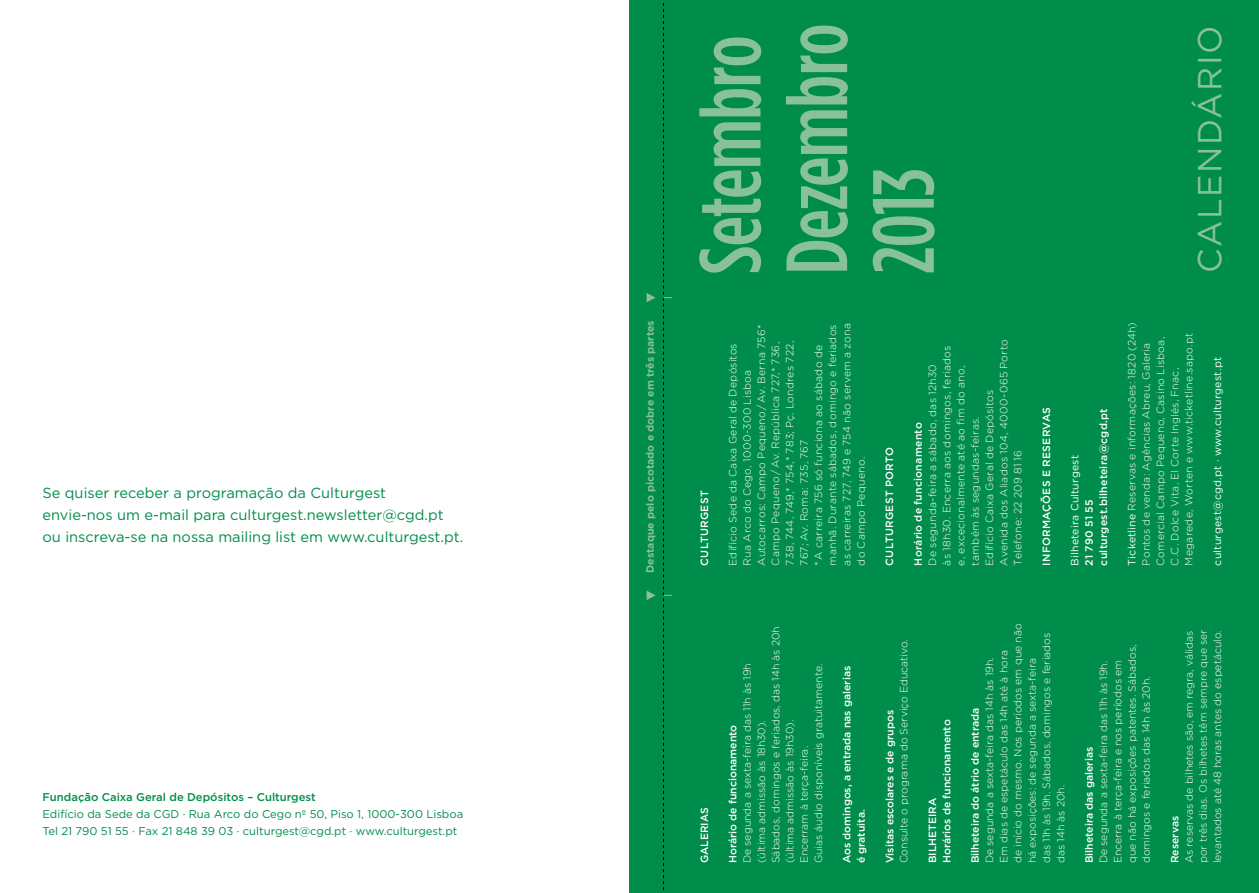
<style>
.page{position:relative;width:1259px;height:893px;background:#fff}
.page>*{position:absolute;margin:0;border:0;box-sizing:border-box;transform-origin:0 0}
.t1{font:500 86.7px/86.7px "Gotham Condensed";letter-spacing:-.01em;color:#88c19a}
.t2{font:33.3px "Gotham";letter-spacing:.045em;color:#88c19a}
.t3{font:14.7px/21.9px "Gotham";color:#008d4c}
.t4{font:11.25px/16.8px "Gotham";color:#008d4c}
.t5{font:500 11.25px "Gotham";color:#008d4c}
.t6{font:300 10.5px/14.2px "Gotham";color:#fff}
.t7{font:300 10.5px/14.2px "Gotham";letter-spacing:.02em;color:#fff}
.t8{font:300 10.5px/14.2px "Gotham";letter-spacing:.025em;color:#fff}
.t9{font:500 10.5px/14.2px "Gotham";color:#fff}
.t10{font:10.5px "Gotham";letter-spacing:.02em;color:#fff}
.t11{font:500 10.5px "Gotham";letter-spacing:.025em;color:#fff}
.t12{font:700 10.5px "Gotham";color:#88c19a}
.t13{font:500 10.5px/14.2px "Gotham";letter-spacing:.02em;color:#fff}
.t14{font:500 10.5px "Gotham";letter-spacing:.03em;color:#fff}
.s1{font-weight:400}
</style>
<div class="page">
<div style="left:629px;top:0;width:630px;height:893px;background:#008d4c"></div>
<svg style="left:663px;top:2px;width:9px;height:889px"></svg>
<svg style="left:646px;top:591px;width:9px;height:9px"></svg>
<svg style="left:646px;top:293px;width:9px;height:9px"></svg>
<h3 class="t3" style="left:43px;top:482px;width:422px">Se quiser receber a programação da Culturgest<br>envie-nos um e-mail para culturgest.newsletter@cgd.pt ou inscreva-se na nossa mailing list em www.culturgest.pt.</h3>
<p class="t5" style="left:43px;top:790px;width:275px">Fundação Caixa Geral de Depósitos – Culturgest</p>
<p class="t4" style="left:43px;top:805px;width:422px">Edifício da Sede da CGD · Rua Arco do Cego nº 50, Piso 1, 1000-300 Lisboa<br>Tel 21 790 51 55 · Fax 21 848 39 03 · culturgest@cgd.pt · www.culturgest.pt</p>
<p class="t12" style="left:643px;top:573px;width:254px;rotate:-90deg">Destaque pelo picotado e dobre em três partes</p>
<h1 class="t1" style="left:686px;top:274px;width:252px;rotate:-90deg">Setembro<br>Dezembro<br>2013</h1>
<h2 class="t2" style="left:1188px;top:273px;width:249px;rotate:-90deg">CALENDÁRIO</h2>
<p class="t11" style="left:697px;top:566px;width:77px;rotate:-90deg">CULTURGEST</p>
<p class="t8" style="left:725px;top:566px;width:244px;rotate:-90deg">Edifício Sede da Caixa Geral de Depósitos Rua Arco do Cego, 1000-300 Lisboa Autocarros: Campo Pequeno / Av. Berna 756* Campo Pequeno / Av. República 727,* 736, 738, 744, 749,* 754,* 783; Pç. Londres 722, 767; Av. Roma: 735, 767<br>* A carreira 756 só funciona ao sábado de manhã. Durante sábados, domingo e feriados as carreiras 727, 749 e 754 não servem a zona do Campo Pequeno.</p>
<p class="t11" style="left:882px;top:566px;width:120px;rotate:-90deg">CULTURGEST PORTO</p>
<p class="t7" style="left:925px;top:566px;width:228px;rotate:-90deg">De segunda-feira a sábado, das 12h30<br>às 18h30. Encerra aos domingos, feriados e, excecionalmente até ao fim do ano, também às segundas-feiras.<br>Edifício Caixa Geral de Depósitos<br>Avenida dos Aliados 104, 4000-065 Porto Telefone: 22 209 81 16</p>
<p class="t11" style="left:911px;top:566px;width:145px;rotate:-90deg">Horário de funcionamento</p>
<p class="t14" style="left:1039px;top:566px;width:160px;rotate:-90deg">INFORMAÇÕES E RESERVAS</p>
<p class="t13" style="left:1082px;top:566px;width:159px;rotate:-90deg">21 790 51 55 culturgest.bilheteira@cgd.pt</p>
<p class="t10" style="left:1068px;top:566px;width:112px;rotate:-90deg">Bilheteira Culturgest</p>
<p class="t7" style="left:1124px;top:566px;width:245px;rotate:-90deg"><span class="s1">Ticketline</span> Reservas e informações: 1820 (24h)<br>Pontos de venda: Agências Abreu, Galeria Comercial Campo Pequeno, Casino Lisboa, C.C. Dolce Vita, El Corte Inglés, Fnac, Megarede, Worten e www.ticketline.sapo.pt</p>
<p class="t10" style="left:1210px;top:566px;width:210px;rotate:-90deg">culturgest@cgd.pt · www.culturgest.pt</p>
<p class="t9" style="left:697px;top:863px;width:57px;rotate:-90deg">GALERIAS</p>
<p class="t6" style="left:739px;top:863px;width:239px;rotate:-90deg">De segunda a sexta-feira das 11h às 19h (última admissão às 18h30).<br>Sábados, domingos e feriados, das 14h às 20h (última admissão às 19h30).<br>Encerram à terça-feira.<br>Guias áudio disponíveis gratuitamente.</p>
<p class="t9" style="left:725px;top:863px;width:140px;rotate:-90deg">Horário de funcionamento</p>
<p class="t9" style="left:839px;top:863px;width:199px;rotate:-90deg">Aos domingos, a entrada nas galerias é gratuita.</p>
<p class="t6" style="left:896px;top:863px;width:225px;rotate:-90deg">Consulte o programa do Serviço Educativo.</p>
<p class="t9" style="left:882px;top:863px;width:155px;rotate:-90deg">Visitas escolares e de grupos</p>
<p class="t6" style="left:982px;top:863px;width:241px;rotate:-90deg">De segunda a sexta-feira das 14h às 19h.<br>Em dias de espetáculo das 14h até à hora<br>de início do mesmo. Nos períodos em que não há exposições: de segunda a sexta-feira<br>das 11h às 19h. Sábados, domingos e feriados das 14h às 20h.</p>
<p class="t9" style="left:925px;top:863px;width:145px;rotate:-90deg">BILHETEIRA<br>Horários de funcionamento</p>
<p class="t9" style="left:968px;top:863px;width:157px;rotate:-90deg">Bilheteira do átrio de entrada</p>
<p class="t6" style="left:1096px;top:863px;width:220px;rotate:-90deg">De segunda a sexta-feira das 11h às 19h.<br>Encerra à terça-feira e nos períodos em que não há exposições patentes. Sábados, domingos e feriados das 14h às 20h.</p>
<p class="t9" style="left:1082px;top:863px;width:118px;rotate:-90deg">Bilheteira das galerias</p>
<p class="t6" style="left:1181px;top:863px;width:235px;text-align:justify;rotate:-90deg">As reservas de bilhetes são, em regra, válidas por três dias. Os bilhetes têm sempre que ser levantados até 48 horas antes do espetáculo.</p>
<p class="t9" style="left:1167px;top:863px;width:49px;rotate:-90deg">Reservas</p>
</div>
